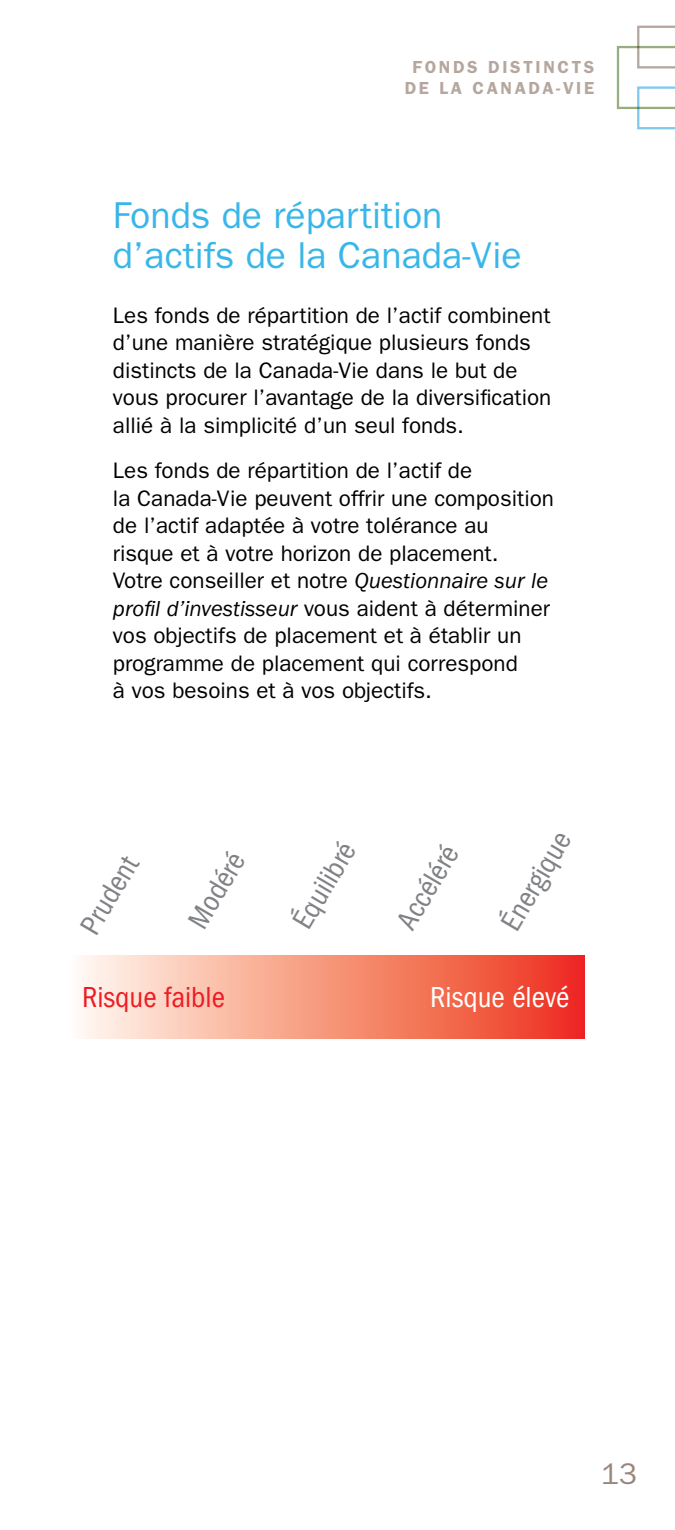
<style>
.page{position:relative;width:675px;height:1530px;background:#fff}
.page>*{position:absolute;margin:0;border:0;box-sizing:border-box;transform-origin:0 0}
.t1{font:37.5px/40px "ITC Franklin Gothic Std";color:#39b6e9}
.t2{font:30px "Franklin Got Cd ITC";color:#808285}
.t3{font:30px "Franklin Got Cd ITC";color:#ed1d24}
.t4{font:30px "Franklin Got Cd ITC";color:#fff}
.t5{font:30px "ITC Franklin Gothic Std";color:#99877c}
.t6{font:22.5px/27.5px "ITC Franklin Gothic Std";color:#000}
.t7{font:600 17.5px/21px "ITC Franklin Gothic Std";letter-spacing:.25em;color:#b6a79e;text-align:center}
.s1{font-style:italic}
</style>
<div class="page">
<svg style="left:617px;top:26px;width:58px;height:103px"></svg>
<div style="left:68px;top:955px;width:516px;height:84px;background:linear-gradient(to right,#fffdec,#ed3016)"></div>
<p class="t7" style="left:405px;top:57px;width:191px">FONDS DISTINCTS<br>DE L A CANADA-VIE</p>
<h1 class="t1" style="left:113px;top:196px;width:410px">Fonds de répartition d’actifs de la Canada-Vie</h1>
<p class="t6" style="left:113px;top:302px;width:440px">Les fonds de répartition de l’actif combinent d’une manière stratégique plusieurs fonds distincts de la Canada-Vie dans le but de vous procurer l’avantage de la diversification allié à la simplicité d’un seul fonds.</p>
<p class="t6" style="left:113px;top:457px;width:443px">Les fonds de répartition de l’actif de<br>la Canada-Vie peuvent offrir une composition de l’actif adaptée à votre tolérance au risque et à votre horizon de placement.<br>Votre conseiller et notre <span class="s1">Questionnaire sur le profil d’investisseur</span> vous aident à déterminer vos objectifs de placement et à établir un programme de placement qui correspond<br>à vos besoins et à vos objectifs.</p>
<h2 class="t2" style="left:73px;top:923px;width:87px;rotate:-59deg">Prudent</h2>
<h2 class="t2" style="left:181px;top:917px;width:84px;rotate:-59deg">Modéré</h2>
<h2 class="t2" style="left:285px;top:918px;width:97px;rotate:-59deg">Équilibré</h2>
<h2 class="t2" style="left:389px;top:918px;width:94px;rotate:-59deg">Accéléré</h2>
<h2 class="t2" style="left:494px;top:919px;width:111px;rotate:-59deg">Énergique</h2>
<h2 class="t3" style="left:82px;top:980px;width:144px">Risque faible</h2>
<h2 class="t4" style="left:430px;top:980px;width:141px">Risque élevé</h2>
<h2 class="t5" style="left:601px;top:1456px;width:37px">13</h2>
</div>
